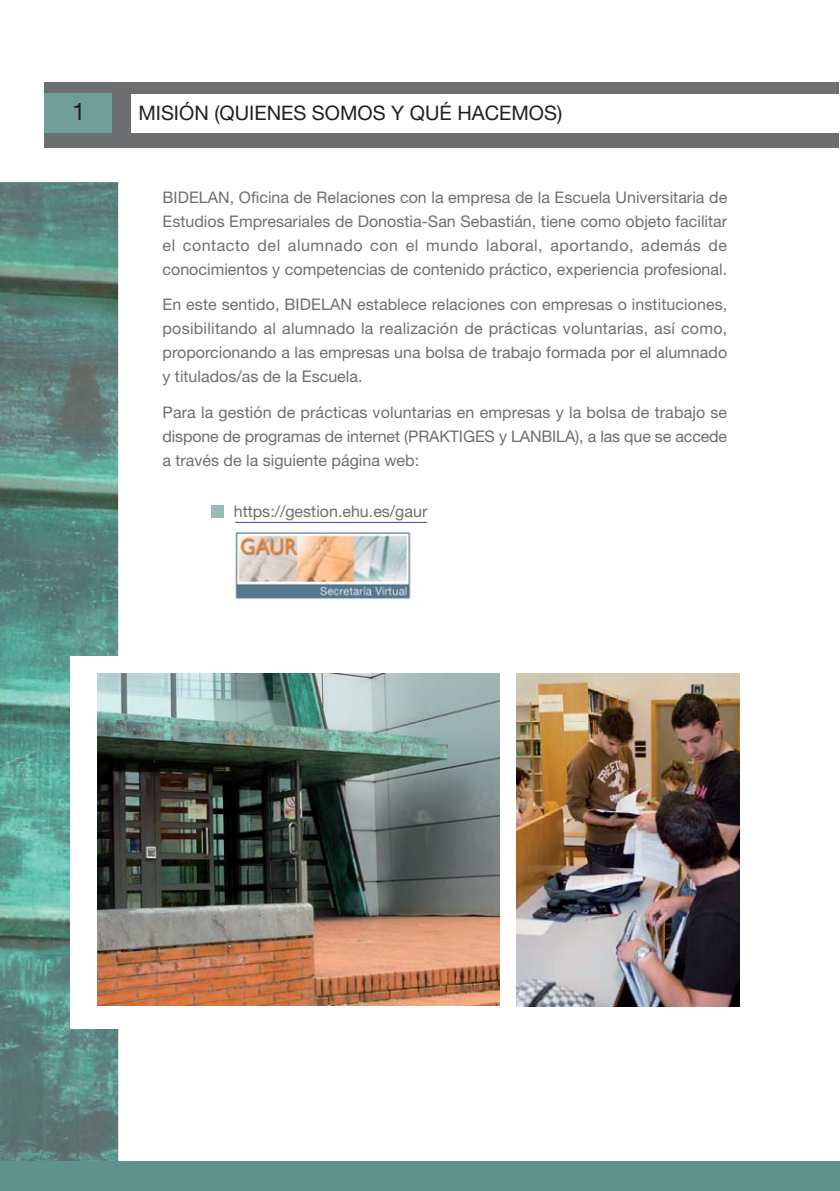
<style>
.page{position:relative;width:840px;height:1191px;background:#fff}
.page>*{position:absolute;margin:0;border:0;box-sizing:border-box;transform-origin:0 0}
.t1{font:24px "Helvetica Neue";color:#231f20}
.t2{font:20px "Helvetica Neue";color:#231f20}
.t3{font:16px/24px "Helvetica Neue";color:#6d6e70;text-align:justify}
</style>
<div class="page">
<div style="left:44px;top:82px;width:794px;height:65px;background:#6d6e70"></div>
<div style="left:131px;top:95px;width:708px;height:38px;background:#fff"></div>
<div style="left:45px;top:93px;width:67px;height:39px;background:#719f98"></div>
<img style="left:0;top:182px;width:118px;height:979px">
<div style="left:0;top:1161px;width:839px;height:30px;background:#5e928a"></div>
<hr style="left:235px;top:522px;width:192px;height:1px;background:#49449b">
<div style="left:70px;top:656px;width:408px;height:372px;background:#fff"></div>
<div style="left:210px;top:505px;width:13px;height:12px;background:#9abbb5"></div>
<img style="left:97px;top:673px;width:402px;height:332px">
<img style="left:516px;top:673px;width:223px;height:333px">
<img style="left:234px;top:529px;width:177px;height:73px">
<h1 class="t1" style="left:72px;top:103px;width:15px">1</h1>
<p class="t2" style="left:138px;top:106px;width:425px">MISIÓN (QUIENES SOMOS Y QUÉ HACEMOS)</p>
<p class="t3" style="left:162px;top:187px;width:566px">BIDELAN, Oficina de Relaciones con la empresa de la Escuela Universitaria de Estudios Empresariales de Donostia-San Sebastián, tiene como objeto facilitar el contacto del alumnado con el mundo laboral, aportando, además de conocimientos y competencias de contenido práctico, experiencia profesional.</p>
<p class="t3" style="left:162px;top:294px;width:566px">En este sentido, BIDELAN establece relaciones con empresas o instituciones, posibilitando al alumnado la realización de prácticas voluntarias, así como, proporcionando a las empresas una bolsa de trabajo formada por el alumnado y titulados/as de la Escuela.</p>
<p class="t3" style="left:162px;top:401px;width:566px">Para la gestión de prácticas voluntarias en empresas y la bolsa de trabajo se dispone de programas de internet (PRAKTIGES y LANBILA), a las que se accede a través de la siguiente página web:</p>
<p class="t3" style="left:234px;top:501px;width:195px">https://gestion.ehu.es/gaur</p>
</div>
